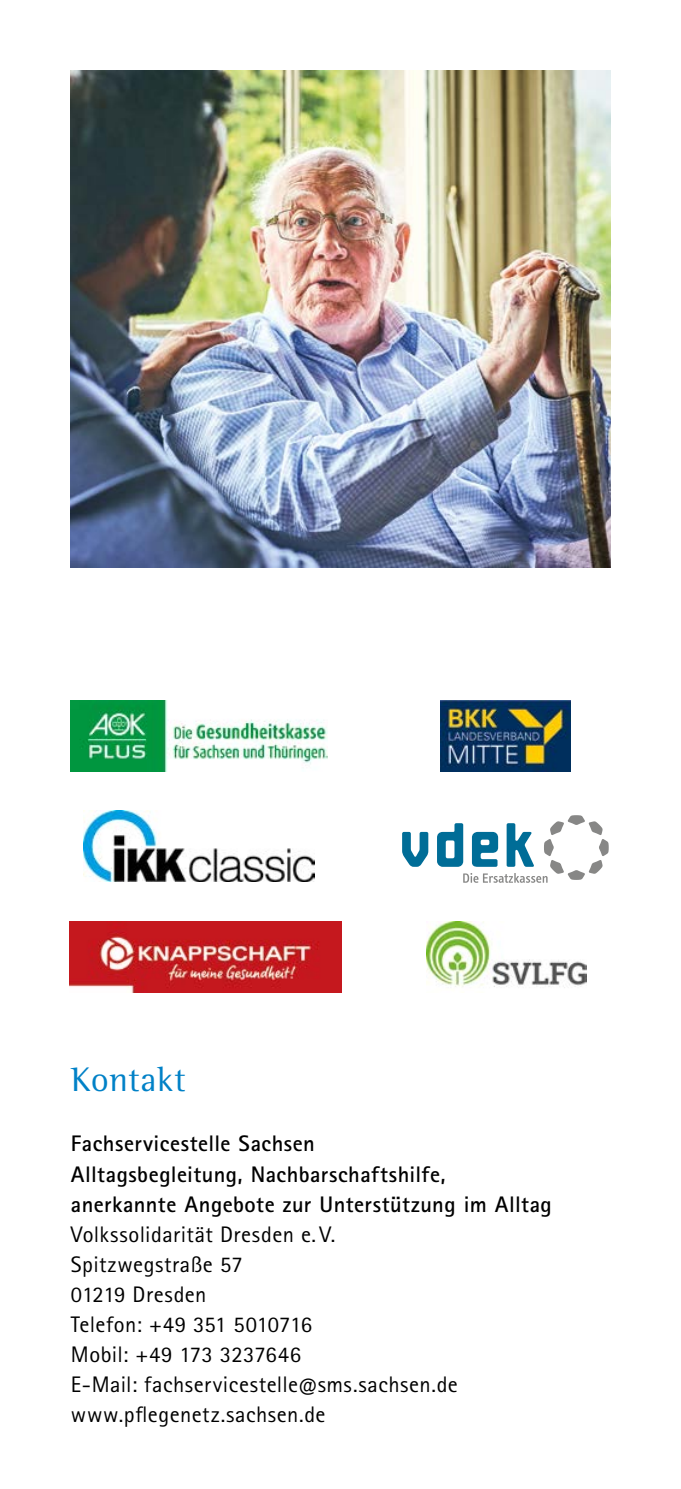
<style>
.page{position:relative;width:681px;height:1489px;background:#fff}
.page>*{position:absolute;margin:0;border:0;box-sizing:border-box;transform-origin:0 0}
.H1_INH{font:35px "Rotis Semi Serif Pro";letter-spacing:.005em;color:#0081c7}
.P_INH_allg{font:22.5px "Rotis Sans Serif Pro";letter-spacing:.02em;color:#000}
.P_INH_allg-2{font:700 22.5px/30px "Rotis Sans Serif Pro";letter-spacing:.02em;color:#000}
</style>
<div class="page">
<img style="left:71px;top:700px;width:256px;height:71px">
<img style="left:440px;top:700px;width:130px;height:71px">
<img style="left:84px;top:810px;width:230px;height:71px">
<img style="left:69px;top:921px;width:272px;height:71px">
<img style="left:426px;top:921px;width:160px;height:67px">
<svg style="left:402px;top:831px;width:26px;height:35px"></svg>
<svg style="left:437px;top:815px;width:171px;height:67px"></svg>
<img style="left:71px;top:71px;width:538px;height:496px">
<h1 class="H1_INH" style="left:71px;top:1058px;width:116px">Kontakt</h1>
<p class="P_INH_allg-2" style="left:71px;top:1128px;width:245px">Fachservicestelle Sachsen</p>
<p class="P_INH_allg-2" style="left:71px;top:1158px;width:482px">Alltagsbegleitung, Nachbarschaftshilfe, anerkannte Angebote zur Unterstützung im Alltag</p>
<p class="P_INH_allg" style="left:71px;top:1220px;width:266px">Volkssolidarität Dresden e. V.</p>
<p class="P_INH_allg" style="left:71px;top:1250px;width:173px">Spitzwegstraße 57</p>
<p class="P_INH_allg" style="left:71px;top:1280px;width:137px">01219 Dresden</p>
<p class="P_INH_allg" style="left:71px;top:1310px;width:243px">Telefon: +49 351 5010716</p>
<p class="P_INH_allg" style="left:71px;top:1340px;width:232px">Mobil: +49 173 3237646</p>
<p class="P_INH_allg" style="left:71px;top:1370px;width:388px">E-Mail: fachservicestelle@sms.sachsen.de</p>
<p class="P_INH_allg" style="left:71px;top:1400px;width:256px">www.pflegenetz.sachsen.de</p>
</div>
